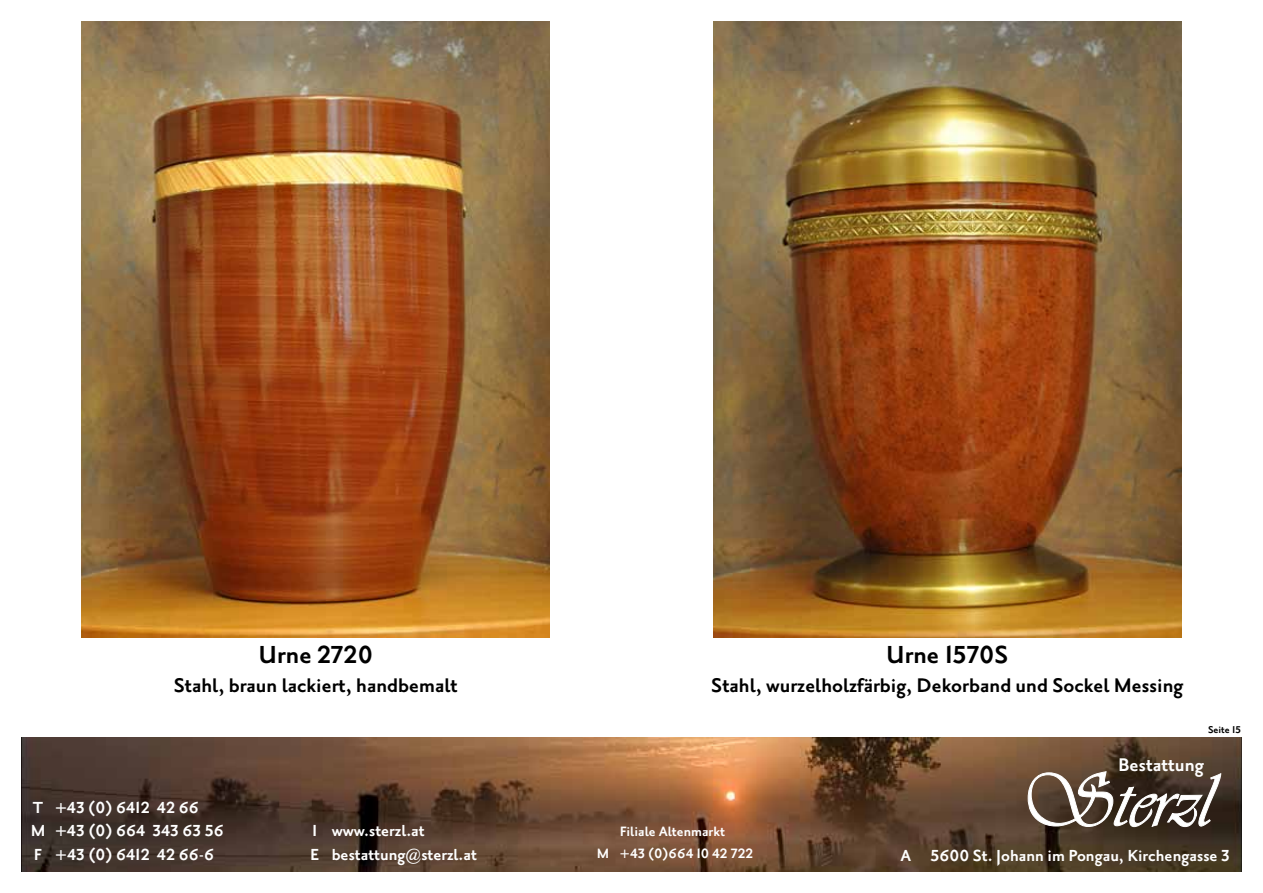
<style>
.page{position:relative;width:1263px;height:893px;background:#fff}
.page>*{position:absolute;margin:0;border:0;box-sizing:border-box;transform-origin:0 0}
.t1{font:78.15px "Vivaldi D";color:#fff}
.t2{font:700 30px "Priori San";color:#000}
.t3{font:700 24px "Priori San";color:#000}
.t4{font:700 22.35px "Priori San";color:#fff}
.t5{font:700 19.5px/23.4px "Priori San";color:#fff}
.t6{font:700 16.5px/21.6px "Priori San";color:#fff;text-align:center}
.t7{font:700 12px "Priori San";color:#000}
</style>
<div class="page">
<img style="left:713px;top:21px;width:468px;height:617px">
<img style="left:21px;top:737px;width:1221px;height:135px">
<svg style="left:1027px;top:771px;width:194px;height:56px;background:#594a3f"></svg>
<img style="left:82px;top:21px;width:468px;height:617px">
<h2 class="t2" style="left:259px;top:639px;width:116px">Urne 2720</h2>
<p class="t3" style="left:174px;top:673px;width:285px">Stahl, braun lackiert, handbemalt</p>
<h2 class="t2" style="left:886px;top:639px;width:124px">Urne 1570S</h2>
<p class="t3" style="left:711px;top:673px;width:474px">Stahl, wurzelholzfärbig, Dekorband und Sockel Messing</p>
<p class="t7" style="left:1208px;top:723px;width:34px">Seite 15</p>
<p class="t5" style="left:31px;top:796px;width:195px">T +43 (0) 6412 42 66<br>M +43 (0) 664 343 63 56<br>F +43 (0) 6412 42 66-6</p>
<p class="t5" style="left:310px;top:819px;width:168px">I www.sterzl.at<br>E bestattung@sterzl.at</p>
<p class="t6" style="left:597px;top:821px;width:158px">Filiale Altenmarkt<br>M +43 (0)664 10 42 722</p>
<p class="t4" style="left:1118px;top:753px;width:87px">Bestattung</p>
<h1 class="t1" style="left:1018px;top:755px;width:194px">Sterzl</h1>
<p class="t5" style="left:900px;top:844px;width:331px">A 5600 St. Johann im Pongau, Kirchengasse 3</p>
</div>
